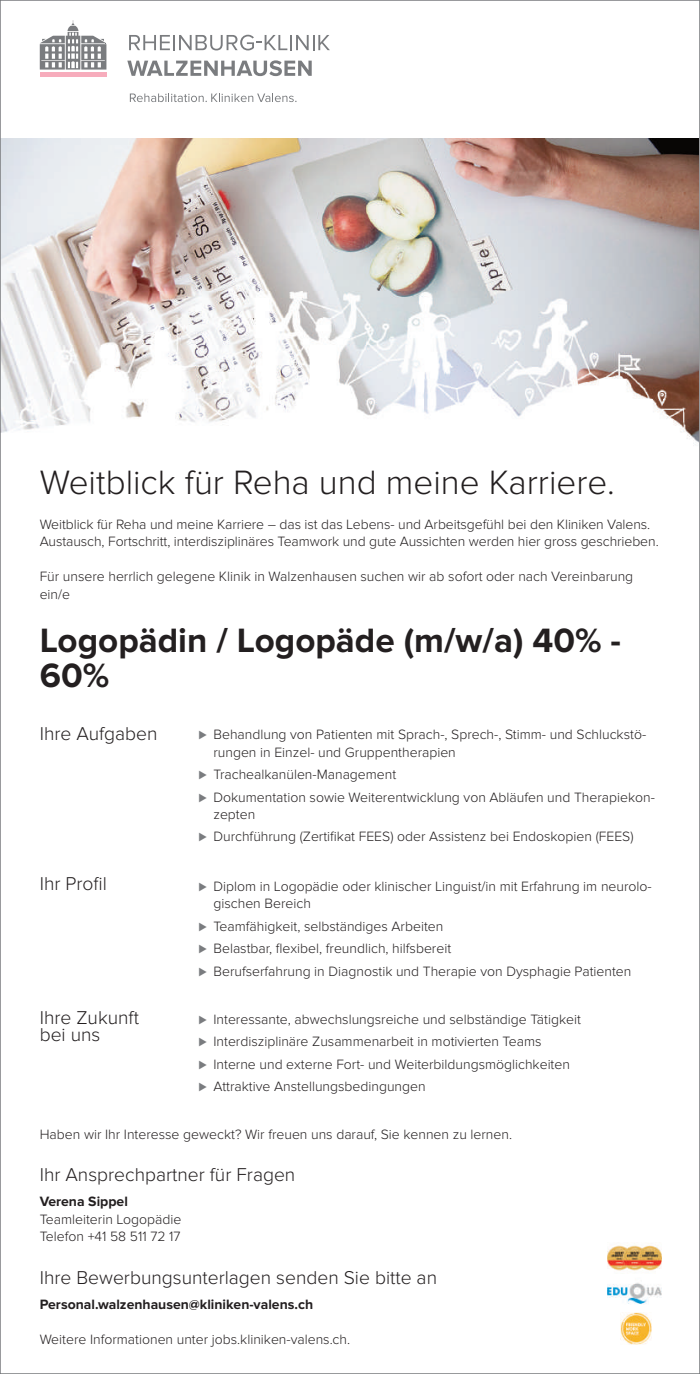
<style>
.page{position:relative;width:700px;height:1374px;background:#fff}
.page>*{position:absolute;margin:0;border:0;box-sizing:border-box;transform-origin:0 0}
.t1{font:300 35px "Proxima Nova";color:#231f20}
.t2{font:700 35px/35px "Proxima Nova";color:#231f20}
.t3{font:300 19.25px/17.5px "Proxima Nova";color:#231f20}
.t4{font:300 14px/22.4px "Proxima Nova";color:#231f20}
.t5{font:700 14px "Proxima Nova";color:#231f20}
.s1{color:#7a7c7f}
</style>
<div class="page">
<img style="left:2px;top:139px;width:695px;height:153px">
<img style="left:2px;top:292px;width:695px;height:153px">
<svg style="left:129px;top:35px;width:201px;height:15px"></svg>
<svg style="left:127px;top:60px;width:184px;height:16px"></svg>
<svg style="left:130px;top:94px;width:166px;height:8px"></svg>
<hr style="left:40px;top:72px;width:66px;height:4px;background:#f7acbc">
<svg style="left:40px;top:20px;width:66px;height:50px"></svg>
<img style="left:607px;top:1243px;width:54px;height:28px">
<img style="left:620px;top:1313px;width:31px;height:31px">
<img style="left:607px;top:1283px;width:54px;height:21px">
<h1 class="t1" style="left:40px;top:471px;width:576px">Weitblick für Reha und meine Karriere.</h1>
<p class="t4" style="left:40px;top:517px;width:620px;line-height:17.5px">Weitblick für Reha und meine Karriere – das ist das Lebens- und Arbeitsgefühl bei den Kliniken Valens.<br>Austausch, Fortschritt, interdisziplinäres Teamwork und gute Aussichten werden hier gross geschrieben.</p>
<p class="t4" style="left:40px;top:569px;width:595px;line-height:17.5px">Für unsere herrlich gelegene Klinik in Walzenhausen suchen wir ab sofort oder nach Vereinbarung ein/e</p>
<h1 class="t2" style="left:40px;top:625px;width:582px">Logopädin / Logopäde (m/w/a) 40% -<br>60%</h1>
<h2 class="t3" style="left:40px;top:726px;width:119px">Ihre Aufgaben</h2>
<h2 class="t3" style="left:40px;top:877px;width:69px">Ihr Profil</h2>
<h2 class="t3" style="left:40px;top:1010px;width:101px">Ihre Zukunft bei uns</h2>
<p class="t4" style="left:213px;top:727px;width:434px;line-height:17.5px;text-indent:-15px"><span class="s1">⊲</span> Behandlung von Patienten mit Sprach-, Sprech-, Stimm- und Schluckstö&shy;rungen in Einzel- und Gruppentherapien</p>
<p class="t4" style="left:198px;top:764px;width:458px"><span class="s1">⊲</span> Trachealkanülen-Management<br><span class="s1">⊲</span> Dokumentation sowie Weiterentwicklung von Abläufen und Therapiekon-</p>
<p class="t4" style="left:198px;top:804px;width:436px;text-indent:15px">zepten<br><span class="s1">⊲</span> Durchführung (Zertifikat FEES) oder Assistenz bei Endoskopien (FEES)</p>
<p class="t4" style="left:213px;top:879px;width:439px;line-height:17.5px;text-indent:-15px"><span class="s1">⊲</span> Diplom in Logopädie oder klinischer Linguist/in mit Erfahrung im neurolo&shy;gischen Bereich</p>
<p class="t4" style="left:198px;top:916px;width:434px"><span class="s1">⊲</span> Teamfähigkeit, selbständiges Arbeiten<br><span class="s1">⊲</span> Belastbar, flexibel, freundlich, hilfsbereit<br><span class="s1">⊲</span> Berufserfahrung in Diagnostik und Therapie von Dysphagie Patienten</p>
<p class="t4" style="left:198px;top:1009px;width:384px"><span class="s1">⊲</span> Interessante, abwechslungsreiche und selbständige Tätigkeit <span class="s1">⊲</span> Interdisziplinäre Zusammenarbeit in motivierten Teams<br><span class="s1">⊲</span> Interne und externe Fort- und Weiterbildungsmöglichkeiten <span class="s1">⊲</span> Attraktive Anstellungsbedingungen</p>
<p class="t4" style="left:40px;top:1124px;width:473px">Haben wir Ihr Interesse geweckt? Wir freuen uns darauf, Sie kennen zu lernen.</p>
<h2 class="t3" style="left:40px;top:1168px;width:257px">Ihr Ansprechpartner für Fragen</h2>
<p class="t5" style="left:40px;top:1197px;width:90px">Verena Sippel</p>
<p class="t4" style="left:40px;top:1212px;width:143px;line-height:17.5px">Teamleiterin Logopädie<br>Telefon +41 58 511 72 17</p>
<h2 class="t3" style="left:40px;top:1270px;width:399px">Ihre Bewerbungsunterlagen senden Sie bitte an</h2>
<p class="t5" style="left:40px;top:1299px;width:275px">Personal.walzenhausen@kliniken-valens.ch</p>
<p class="t4" style="left:40px;top:1329px;width:312px">Weitere Informationen unter jobs.kliniken-valens.ch.</p>
</div>
